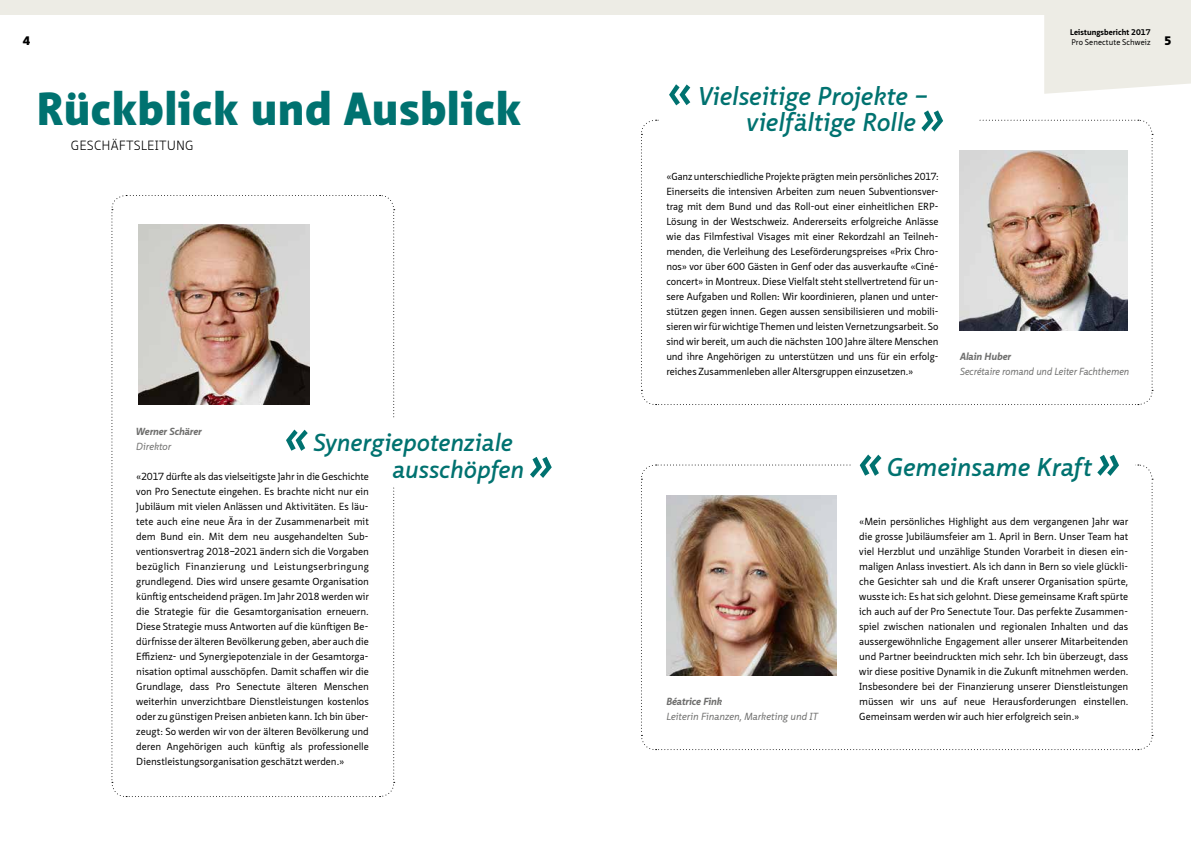
<style>
.page{position:relative;width:1191px;height:842px;background:#fff}
.page>*{position:absolute;margin:0;border:0;box-sizing:border-box;transform-origin:0 0}
.t1{font:900 45px "Neue Sans Pro";letter-spacing:.015em;color:#007270}
.t2{font:italic 600 25px/26px "Neue Sans Pro";letter-spacing:.015em;color:#007270}
.t3{font:italic 600 24px/27px "Neue Sans Pro";letter-spacing:.01em;color:#007270}
.t4{font:300 13px "Neue Sans Pro";letter-spacing:.015em;color:#000}
.t5{font:900 12px "Neue Sans Pro";color:#000}
.t6{font:10px/15px "Neue Sans Pro";letter-spacing:-.005em;color:#000;text-align:justify}
.t7{font:italic 10px "Neue Sans Pro";letter-spacing:-.005em;color:#6f6f6e}
.t8{font:italic 700 10px "Neue Sans Pro";color:#6f6f6e}
.t9{font:italic 10px "Neue Sans Pro";letter-spacing:-.005em;color:#6f6f6e;scale:.96 1}
.t10{font:700 8px "Neue Sans Pro";letter-spacing:.01em;color:#000}
.t11{font:8px "Neue Sans Pro";letter-spacing:.01em;color:#000}
.s1{font-weight:700;font-size:50px}
.s2{font-weight:700;font-style:normal;font-size:50px}
</style>
<div class="page">
<div style="left:1044px;top:14px;width:147px;height:80px;background:#edece5"></div>
<div style="left:0;top:0;width:1191px;height:14px;background:#edece5"></div>
<svg style="left:641px;top:464px;width:512px;height:287px"></svg>
<img style="left:666px;top:495px;width:170px;height:180px">
<svg style="left:111px;top:195px;width:284px;height:602px"></svg>
<svg style="left:641px;top:119px;width:512px;height:287px"></svg>
<div style="left:850px;top:435px;width:284px;height:75px;background:#fff"></div>
<div style="left:659px;top:64px;width:319px;height:80px;background:#fff"></div>
<div style="left:375px;top:420px;width:33px;height:67px;background:#fff"></div>
<p class="t10" style="left:1070px;top:27px;width:82px">Leistungsbericht 2017</p>
<p class="t11" style="left:1071px;top:37px;width:81px">Pro Senectute Schweiz</p>
<p class="t5" style="left:23px;top:32px;width:9px">4</p>
<p class="t5" style="left:1164px;top:32px;width:9px">5</p>
<h1 class="t1" style="left:37px;top:79px;width:485px">Rückblick und Ausblick</h1>
<h3 class="t4" style="left:71px;top:136px;width:124px">GESCHÄFTSLEITUNG</h3>
<p class="t8" style="left:136px;top:425px;width:67px">Werner Schärer</p>
<p class="t7" style="left:136px;top:440px;width:37px">Direktor</p>
<p class="t6" style="left:136px;top:469px;width:234px">«2017 dürfte als das vielseitigste Jahr in die Geschichte von Pro Senectute eingehen. Es brachte nicht nur ein Jubiläum mit vielen Anlässen und Aktivitäten. Es läu&shy;tete auch eine neue Ära in der Zusammenarbeit mit dem Bund ein. Mit dem neu ausgehandelten Sub&shy;ventionsvertrag 2018–2021 ändern sich die Vorgaben bezüglich Finanzierung und Leistungserbringung grundlegend. Dies wird unsere gesamte Organisation künftig entscheidend prägen. Im Jahr 2018 werden wir die Strategie für die Gesamtorganisation erneuern.<br>Diese Strategie muss Antworten auf die künftigen Be&shy;dürfnisse der älteren Bevölkerung geben, aber auch die Effizienz- und Synergiepotenziale in der Gesamtorga&shy;nisation optimal ausschöpfen. Damit schaffen wir die Grundlage, dass Pro Senectute älteren Menschen weiterhin unverzichtbare Dienstleistungen kostenlos oder zu günstigen Preisen anbieten kann. Ich bin über&shy;zeugt: So werden wir von der älteren Bevölkerung und deren Angehörigen auch künftig als professionelle Dienstleistungsorganisation geschätzt werden.»</p>
<h3 class="t3" style="left:393px;top:428px;width:161px;text-indent:-108px"><span class="s1">«</span> Synergiepotenziale ausschöpfen <span class="s1">»</span></h3>
<h2 class="t2" style="left:747px;top:83px;width:198px;text-indent:-80px"><span class="s2">«</span> Vielseitige Projekte – vielfältige Rolle <span class="s1">»</span></h2>
<p class="t6" style="left:666px;top:169px;width:274px">«Ganz unterschiedliche Projekte prägten mein persönliches 2017:<br>Einerseits die intensiven Arbeiten zum neuen Subventionsver&shy;trag mit dem Bund und das Roll-out einer einheitlichen ERP-Lösung in der Westschweiz. Andererseits erfolgreiche Anlässe wie das Filmfestival Visages mit einer Rekordzahl an Teilneh&shy;menden, die Verleihung des Leseförderungspreises «Prix Chro&shy;nos» vor über 600 Gästen in Genf oder das ausverkaufte «Ciné&shy;concert» in Montreux. Diese Vielfalt steht stellvertretend für un&shy;sere Aufgaben und Rollen: Wir koordinieren, planen und unter&shy;stützen gegen innen. Gegen aussen sensibilisieren und mobili&shy;sieren wir für wichtige Themen und leisten Vernetzungsarbeit. So sind wir bereit, um auch die nächsten 100 Jahre ältere Menschen und ihre Angehörigen zu unterstützen und uns für ein erfolg&shy;reiches Zusammenleben aller Altersgruppen einzusetzen.»</p>
<p class="t8" style="left:960px;top:350px;width:52px">Alain Huber</p>
<p class="t9" style="left:960px;top:365px;width:178px">Secrétaire romand und Leiter Fachthemen</p>
<p class="t8" style="left:666px;top:695px;width:57px">Béatrice Fink</p>
<p class="t7" style="left:666px;top:710px;width:153px">Leiterin Finanzen, Marketing und IT</p>
<h2 class="t2" style="left:858px;top:454px;width:262px"><span class="s1">«</span> Gemeinsame Kraft <span class="s1">»</span></h2>
<p class="t6" style="left:859px;top:514px;width:271px">«Mein persönliches Highlight aus dem vergangenen Jahr war die grosse Jubiläumsfeier am 1. April in Bern. Unser Team hat viel Herzblut und unzählige Stunden Vorarbeit in diesen ein&shy;maligen Anlass investiert. Als ich dann in Bern so viele glückli&shy;che Gesichter sah und die Kraft unserer Organisation spürte, wusste ich: Es hat sich gelohnt. Diese gemeinsame Kraft spürte ich auch auf der Pro Senectute Tour. Das perfekte Zusammen&shy;spiel zwischen nationalen und regionalen Inhalten und das aussergewöhnliche Engagement aller unserer Mitarbeitenden und Partner beeindruckten mich sehr. Ich bin überzeugt, dass wir diese positive Dynamik in die Zukunft mitnehmen werden.<br>Insbesondere bei der Finanzierung unserer Dienstleistungen müssen wir uns auf neue Herausforderungen einstellen.<br>Gemeinsam werden wir auch hier erfolgreich sein.»</p>
</div>
